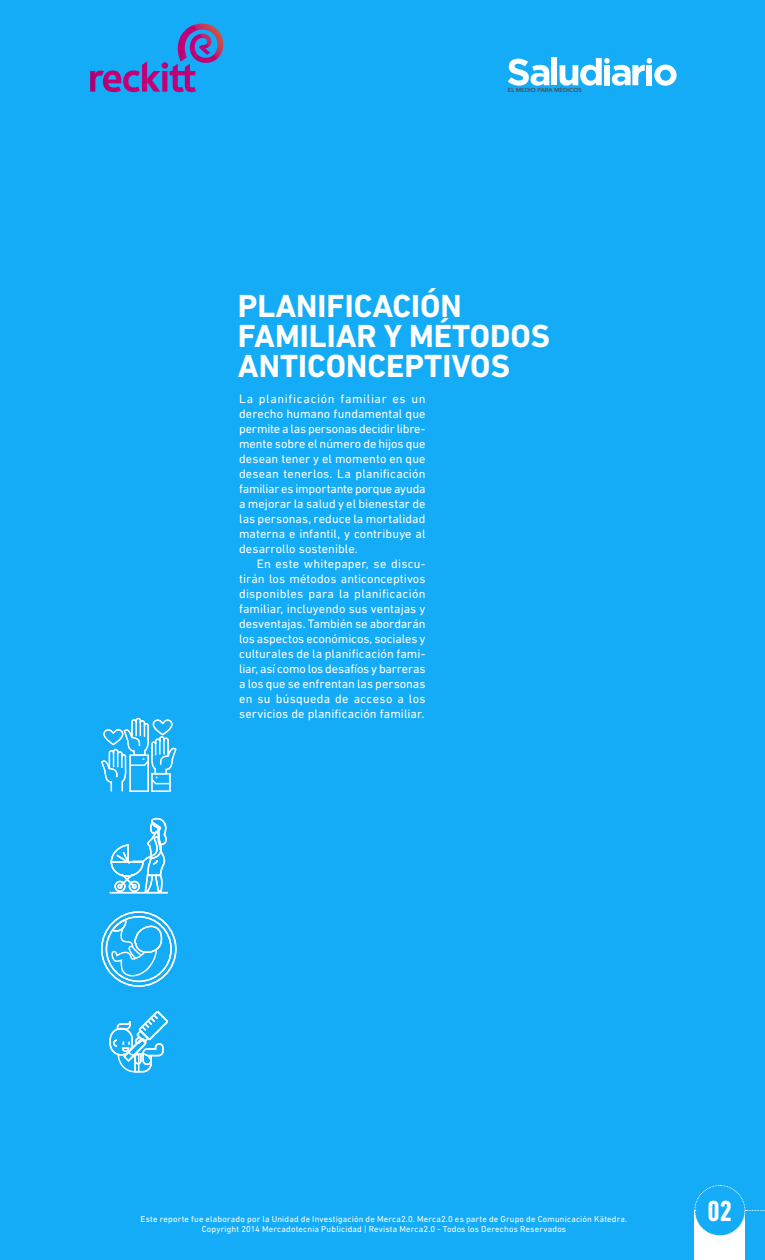
<style>
.page{position:relative;width:765px;height:1260px;background:#14abf7}
.page>*{position:absolute;margin:0;border:0;box-sizing:border-box;transform-origin:0 0}
.t1{font:700 32.5px/30px "DIN Next LT Pro";color:#fff}
.t2{font:700 condensed 29.5px "DIN Next LT Pro";color:#fff}
.t3{font:12.5px/15px "DIN Next LT Pro";letter-spacing:.005em;color:#fff;text-align:justify}
.t4{font:8.75px/10px "DIN Next LT Pro";letter-spacing:.015em;color:#fff;text-align:center}
.t5{font:600 5.75px "Avenir Next";color:#4d4d4d}
</style>
<div class="page">
<div style="left:695px;top:1211px;width:50px;height:49px;background:#fff"></div>
<svg style="left:694px;top:1185px;width:71px;height:51px"></svg>
<svg style="left:508px;top:59px;width:41px;height:27px"></svg>
<div style="left:551px;top:58px;width:6px;height:27px;background:#fff"></div>
<svg style="left:560px;top:58px;width:117px;height:28px"></svg>
<svg style="left:90px;top:24px;width:133px;height:68px"></svg>
<svg style="left:101px;top:718px;width:76px;height:74px"></svg>
<svg style="left:110px;top:817px;width:58px;height:76px"></svg>
<div style="left:101px;top:911px;width:76px;height:76px;border:1px solid #fff;border-radius:50%"></div>
<svg style="left:105px;top:915px;width:68px;height:68px"></svg>
<div style="left:110px;top:1028px;width:23px;height:28px;border:1px solid #fff;border-radius:11px"></div>
<svg style="left:112px;top:1011px;width:56px;height:62px"></svg>
<p class="t5" style="left:508px;top:85px;width:75px">EL MEDIO PARA MÉDICOS</p>
<h1 class="t1" style="left:238px;top:291px;width:314px">PLANIFICACIÓN<br>FAMILIAR Y MÉTODOS<br>ANTICONCEPTIVOS</h1>
<p class="t3" style="left:239px;top:391px;width:188px">La planificación familiar es un derecho humano fundamental que permite a las personas decidir libre&shy;mente sobre el número de hijos que desean tener y el momento en que desean tenerlos. La planificación familiar es importante porque ayuda a mejorar la salud y el bienestar de las personas, reduce la mortalidad materna e infantil, y contribuye al desarrollo sostenible.</p>
<p class="t3" style="left:239px;top:556px;width:188px;text-indent:18px">En este whitepaper, se discu&shy;tirán los métodos anticonceptivos disponibles para la planificación familiar, incluyendo sus ventajas y desventajas. También se abordarán los aspectos económicos, sociales y culturales de la planificación fami&shy;liar, así como los desafíos y barreras a los que se enfrentan las personas en su búsqueda de acceso a los servicios de planificación familiar.</p>
<p class="t4" style="left:141px;top:1214px;width:488px">Este reporte fue elaborado por la Unidad de Investigación de Merca2.0. Merca2.0 es parte de Grupo de Comunicación Kätedra.<br>Copyright 2014 Mercadotecnia Publicidad | Revista Merca2.0 - Todos los Derechos Reservados</p>
<h2 class="t2" style="left:708px;top:1194px;width:26px">02</h2>
</div>
